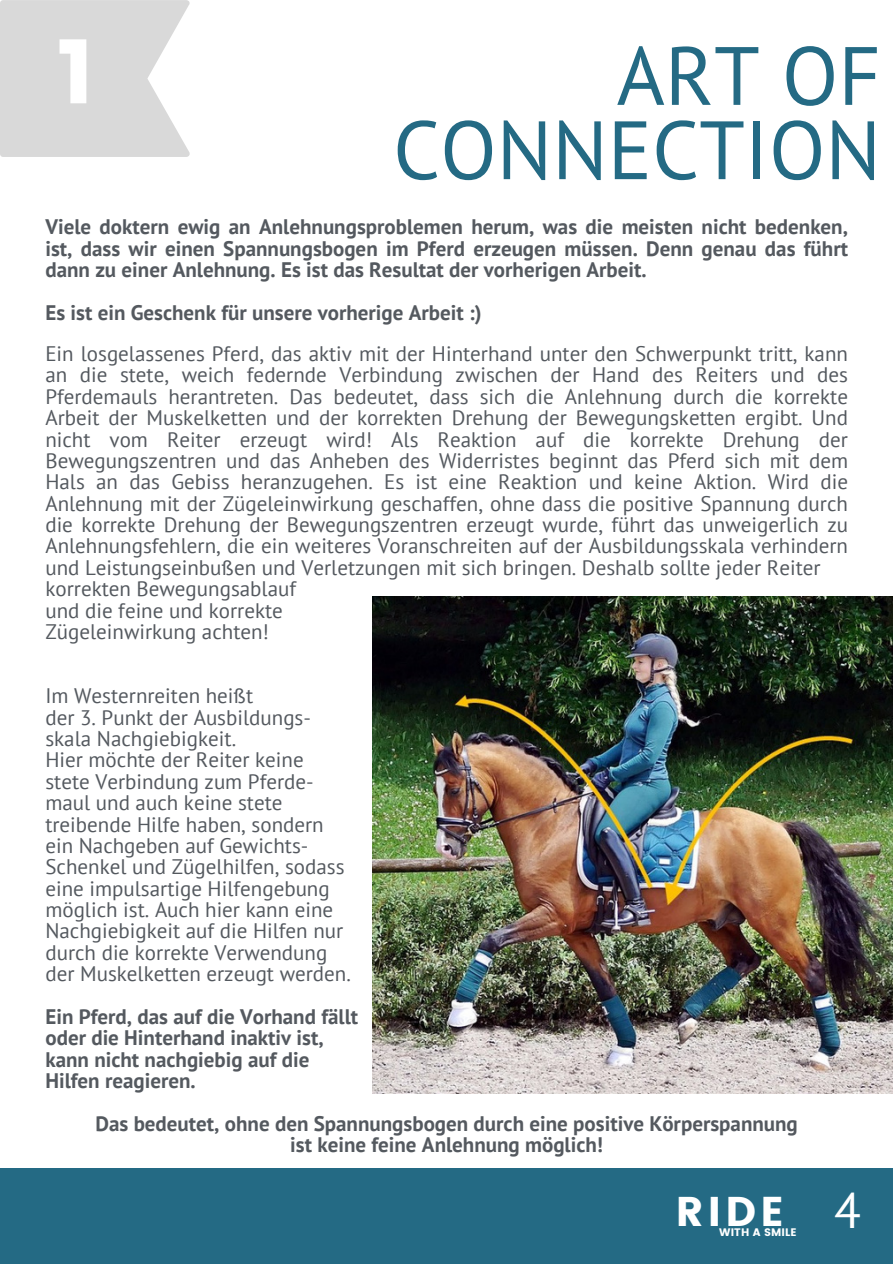
<style>
.page{position:relative;width:893px;height:1264px;background:#fff}
.page>*{position:absolute;margin:0;border:0;box-sizing:border-box;transform-origin:0 0}
.t1{font:90.15px "Poppins";color:#fff}
.t2{font:82.5px/74.2px "PT Sans";color:#246a84;text-align:right}
.t3{font:49.2px "PT Sans";color:#fff}
.t4{font:41.4px "Poppins";color:#fff}
.t5{font:21px/21.3px "PT Sans";color:#54595f;text-align:justify}
.t6{font:700 21px/21.3px "PT Sans";color:#54595f;text-align:justify}
.t7{font:10.95px "Poppins";letter-spacing:.01em;color:#fff}
</style>
<div class="page">
<div style="left:0;top:1168px;width:892px;height:95px;background:#246a84"></div>
<svg style="left:0;top:0;width:190px;height:157px;background:#ddd"></svg>
<img style="left:372px;top:596px;width:520px;height:497px">
<p class="t1" style="left:57px;top:19px;width:39px">1</p>
<p class="t2" style="left:393px;top:37px;width:489px">ART OF<br>CONNECTION</p>
<p class="t6" style="left:45px;top:216px;width:804px">Viele doktern ewig an Anlehnungsproblemen herum, was die meisten nicht bedenken, ist, dass wir einen Spannungsbogen im Pferd erzeugen müssen. Denn genau das führt dann zu einer Anlehnung. Es ist das Resultat der vorherigen Arbeit.</p>
<p class="t6" style="left:45px;top:301px;width:437px">Es ist ein Geschenk für unsere vorherige Arbeit :)</p>
<p class="t5" style="left:45px;top:342px;width:804px">Ein losgelassenes Pferd, das aktiv mit der Hinterhand unter den Schwerpunkt tritt, kann an die stete, weich federnde Verbindung zwischen der Hand des Reiters und des Pferdemauls herantreten. Das bedeutet, dass sich die Anlehnung durch die korrekte Arbeit der Muskelketten und der korrekten Drehung der Bewegungsketten ergibt. Und nicht vom Reiter erzeugt wird! Als Reaktion auf die korrekte Drehung der Bewegungszentren und das Anheben des Widerristes beginnt das Pferd sich mit dem Hals an das Gebiss heranzugehen. Es ist eine Reaktion und keine Aktion. Wird die Anlehnung mit der Zügeleinwirkung geschaffen, ohne dass die positive Spannung durch die korrekte Drehung der Bewegungszentren erzeugt wurde, führt das unweigerlich zu Anlehnungsfehlern, die ein weiteres Voranschreiten auf der Ausbildungsskala verhindern und Leistungseinbußen und Verletzungen mit sich bringen. Deshalb sollte jeder Reiter</p>
<p class="t5" style="left:45px;top:578px;width:252px">korrekten Bewegungsablauf</p>
<p class="t5" style="left:45px;top:599px;width:239px">und die feine und korrekte</p>
<p class="t5" style="left:45px;top:620px;width:225px">Zügeleinwirkung achten!</p>
<p class="t5" style="left:45px;top:684px;width:209px">Im Westernreiten heißt</p>
<p class="t5" style="left:45px;top:706px;width:267px">der 3. Punkt der Ausbildungs-</p>
<p class="t5" style="left:45px;top:727px;width:192px">skala Nachgiebigkeit.</p>
<p class="t5" style="left:45px;top:749px;width:260px">Hier möchte der Reiter keine</p>
<p class="t5" style="left:45px;top:770px;width:270px">stete Verbindung zum Pferde-</p>
<p class="t5" style="left:45px;top:791px;width:238px">maul und auch keine stete</p>
<p class="t5" style="left:45px;top:813px;width:280px">treibende Hilfe haben, sondern</p>
<p class="t5" style="left:45px;top:834px;width:264px">ein Nachgeben auf Gewichts-</p>
<p class="t5" style="left:45px;top:855px;width:301px">Schenkel und Zügelhilfen, sodass</p>
<p class="t5" style="left:45px;top:877px;width:286px">eine impulsartige Hilfengebung</p>
<p class="t5" style="left:45px;top:898px;width:289px">möglich ist. Auch hier kann eine</p>
<p class="t5" style="left:45px;top:920px;width:299px">Nachgiebigkeit auf die Hilfen nur</p>
<p class="t5" style="left:45px;top:941px;width:283px">durch die korrekte Verwendung</p>
<p class="t5" style="left:45px;top:962px;width:307px">der Muskelketten erzeugt werden.</p>
<p class="t6" style="left:45px;top:1005px;width:314px">Ein Pferd, das auf die Vorhand fällt</p>
<p class="t6" style="left:45px;top:1026px;width:280px">oder die Hinterhand inaktiv ist,</p>
<p class="t6" style="left:45px;top:1048px;width:265px">kann nicht nachgiebig auf die</p>
<p class="t6" style="left:45px;top:1069px;width:152px">Hilfen reagieren.</p>
<p class="t6" style="left:95px;top:1112px;width:703px">Das bedeutet, ohne den Spannungsbogen durch eine positive Körperspannung</p>
<p class="t6" style="left:290px;top:1133px;width:314px">ist keine feine Anlehnung möglich!</p>
<p class="t4" style="left:675px;top:1187px;width:110px">RIDE</p>
<p class="t7" style="left:719px;top:1225px;width:79px">WITH A SMILE</p>
<p class="t3" style="left:834px;top:1178px;width:28px">4</p>
</div>
